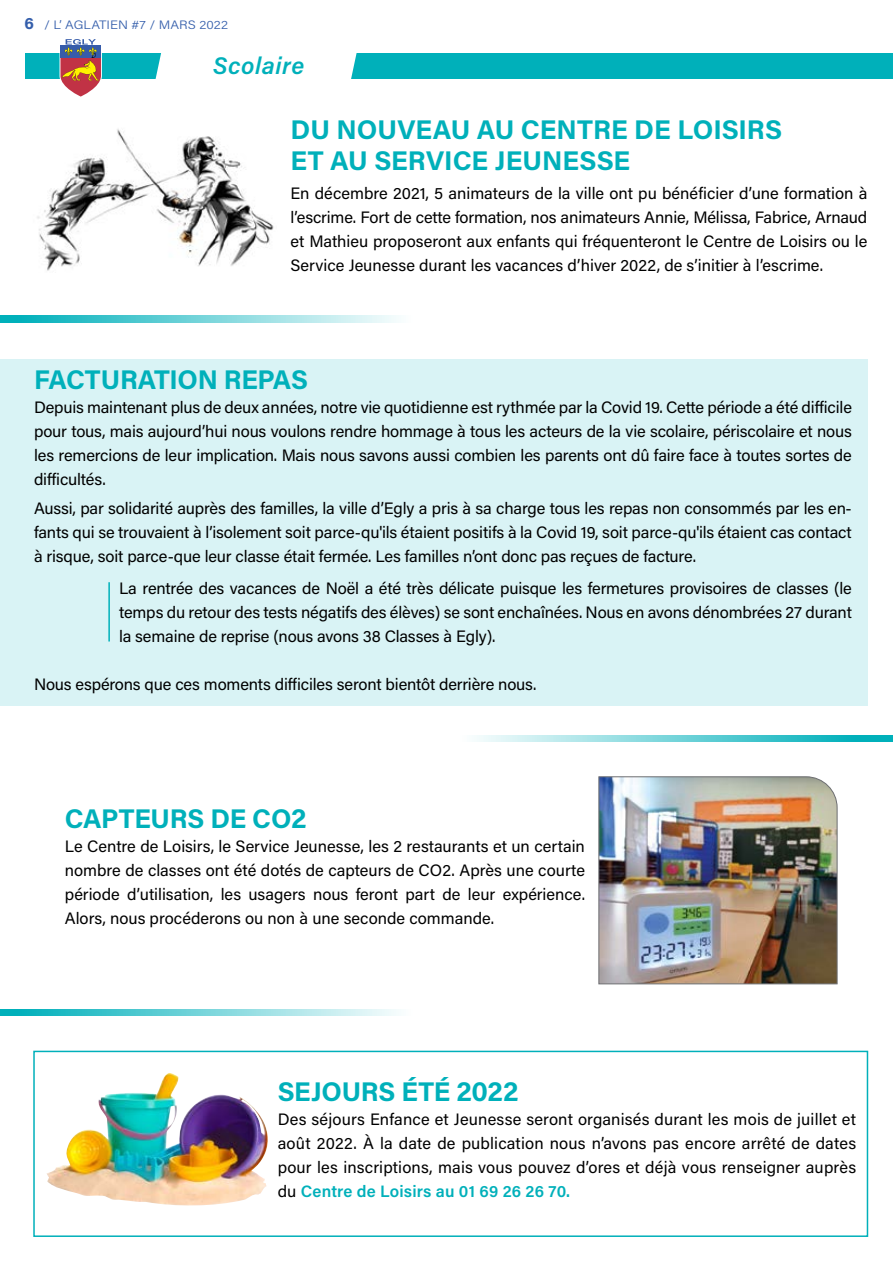
<style>
.page{position:relative;width:893px;height:1263px;background:#fff}
.page>*{position:absolute;margin:0;border:0;box-sizing:border-box;transform-origin:0 0}
.t1{font:700 27px/31.2px "Acumin Pro";letter-spacing:-.005em;color:#00b0ba}
.t2{font:italic 600 24px "Acumin Pro";letter-spacing:.025em;color:#00b0ba}
.t3{font:16.5px/24px "Acumin Pro";letter-spacing:-.005em;color:#000;text-align:justify}
.t4{font:300 12.15px "Acumin Pro";color:#345eab;scale:1.11 1}
.s1{font-weight:700;font-size:16.5px}
.s2{font-weight:600;color:#00b0ba}
</style>
<div class="page">
<img style="left:37px;top:129px;width:237px;height:142px">
<svg style="left:0;top:316px;width:397px;height:6px;background:#74d3d9"></svg>
<div style="left:0;top:359px;width:867px;height:346px;background:#d9f3f5"></div>
<hr style="left:108px;top:582px;width:2px;height:59px;background:#00b0ba">
<svg style="left:476px;top:735px;width:417px;height:7px;background:#6ed2d8"></svg>
<svg style="left:0;top:1009px;width:397px;height:7px;background:#74d3d9"></svg>
<div style="left:33px;top:1051px;width:835px;height:186px;border:2px solid #00b0ba"></div>
<img style="left:46px;top:1073px;width:222px;height:133px">
<img style="left:598px;top:776px;width:239px;height:208px">
<div style="left:26px;top:53px;width:867px;height:26px;background:#00b0ba"></div>
<div style="left:155px;top:53px;width:202px;height:26px;background:#fff"></div>
<svg style="left:60px;top:39px;width:42px;height:58px"></svg>
<p class="t4" style="left:24px;top:16px;width:185px"><span class="s1">6</span> / L’ AGLATIEN #7 / MARS 2022</p>
<h2 class="t2" style="left:213px;top:49px;width:93px">Scolaire</h2>
<h1 class="t1" style="left:291px;top:113px;width:493px">DU NOUVEAU AU CENTRE DE LOISIRS<br>ET AU SERVICE JEUNESSE</h1>
<p class="t3" style="left:291px;top:180px;width:578px">En décembre 2021, 5 animateurs de la ville ont pu bénéficier d’une formation à l’escrime. Fort de cette formation, nos animateurs Annie, Mélissa, Fabrice, Arnaud et Mathieu proposeront aux enfants qui fréquenteront le Centre de Loisirs ou le Service Jeunesse durant les vacances d’hiver 2022, de s’initier à l’escrime.</p>
<h1 class="t1" style="left:34px;top:363px;width:276px">FACTURATION REPAS</h1>
<p class="t3" style="left:34px;top:395px;width:819px">Depuis maintenant plus de deux années, notre vie quotidienne est rythmée par la Covid 19. Cette période a été difficile pour tous, mais aujourd’hui nous voulons rendre hommage à tous les acteurs de la vie scolaire, périscolaire et nous les remercions de leur implication. Mais nous savons aussi combien les parents ont dû faire face à toutes sortes de difficultés.</p>
<p class="t3" style="left:34px;top:495px;width:819px">Aussi, par solidarité auprès des familles, la ville d’Egly a pris à sa charge tous les repas non consommés par les en&shy;fants qui se trouvaient à l’isolement soit parce-qu'ils étaient positifs à la Covid 19, soit parce-qu'ils étaient cas contact à risque, soit parce-que leur classe était fermée. Les familles n’ont donc pas reçues de facture.</p>
<p class="t3" style="left:119px;top:576px;width:734px">La rentrée des vacances de Noël a été très délicate puisque les fermetures provisoires de classes (le temps du retour des tests négatifs des élèves) se sont enchaînées. Nous en avons dénombrées 27 durant la semaine de reprise (nous avons 38 Classes à Egly).</p>
<p class="t3" style="left:34px;top:672px;width:504px">Nous espérons que ces moments difficiles seront bientôt derrière nous.</p>
<h1 class="t1" style="left:65px;top:801px;width:243px">CAPTEURS DE CO2</h1>
<p class="t3" style="left:65px;top:833px;width:522px">Le Centre de Loisirs, le Service Jeunesse, les 2 restaurants et un certain nombre de classes ont été dotés de capteurs de CO2. Après une courte période d’utilisation, les usagers nous feront part de leur expérience.<br>Alors, nous procéderons ou non à une seconde commande.</p>
<h1 class="t1" style="left:278px;top:1074px;width:242px">SEJOURS ÉTÉ 2022</h1>
<p class="t3" style="left:278px;top:1106px;width:580px">Des séjours Enfance et Jeunesse seront organisés durant les mois de juillet et août 2022. À la date de publication nous n’avons pas encore arrêté de dates pour les inscriptions, mais vous pouvez d’ores et déjà vous renseigner auprès du <span class="s2">Centre de Loisirs au 01 69 26 26 70.</span></p>
</div>
